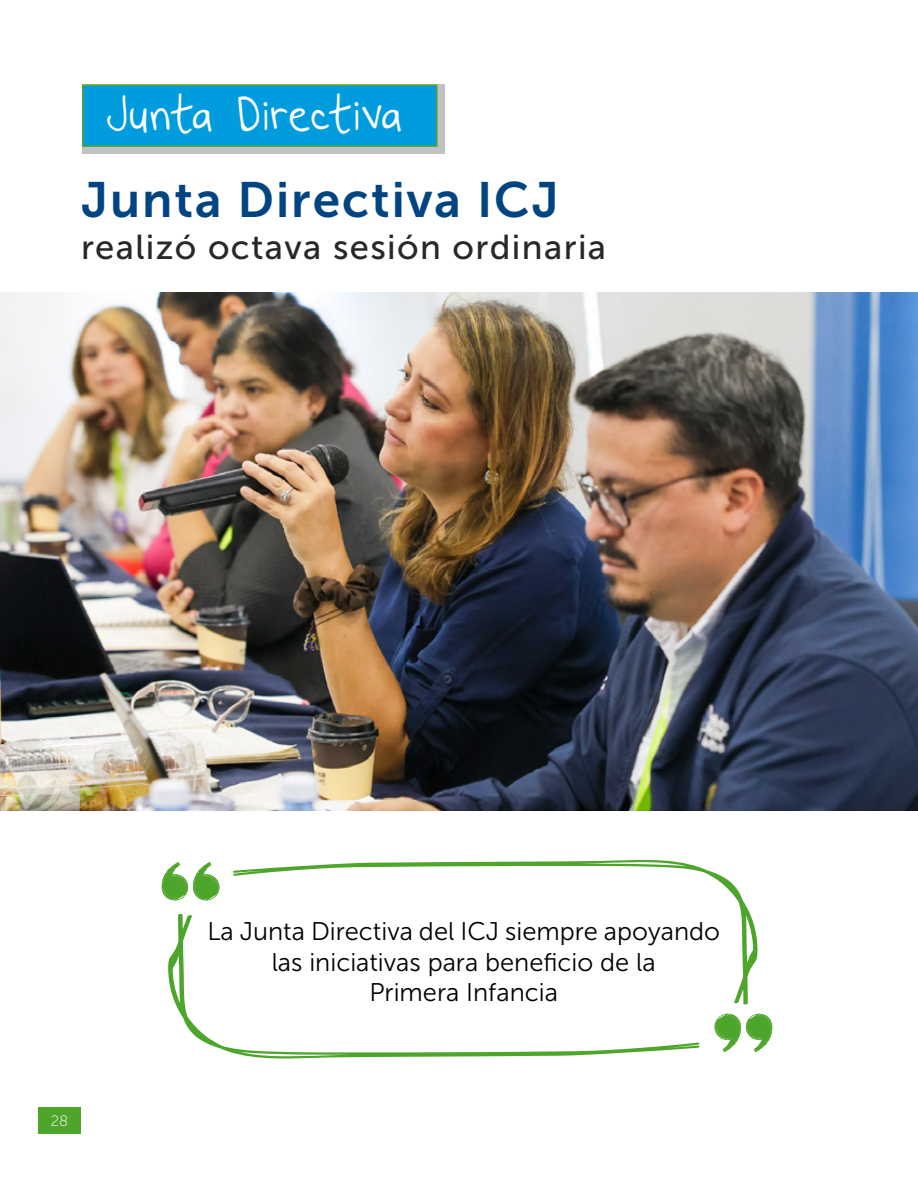
<style>
.page{position:relative;width:918px;height:1188px;background:#fff}
.page>*{position:absolute;margin:0;border:0;box-sizing:border-box;transform-origin:0 0}
.t1{font:49.5px "Museo Sans 700";letter-spacing:.04em;color:#004581}
.t2{font:43.5px "Beautiful Every Time";letter-spacing:.04em;color:#fff}
.t3{font:34.5px "Museo Sans 500";letter-spacing:.04em;color:#292727}
.t4{font:25.5px/30.6px "Museo Sans 300";color:#000;text-align:center}
.t5{font:15px "Museo Sans 100";color:#fff}
</style>
<div class="page">
<div style="left:38px;top:1107px;width:43px;height:27px;background:#4ea52b"></div>
<div style="left:82px;top:84px;width:363px;height:69px;background:#c3c2c2"></div>
<div style="left:82px;top:85px;width:356px;height:62px;background:#009cde;border:2px solid #4ea52b"></div>
<img style="left:0;top:293px;width:918px;height:518px">
<svg style="left:161px;top:862px;width:59px;height:38px"></svg>
<svg style="left:714px;top:1014px;width:59px;height:38px"></svg>
<svg style="left:168px;top:914px;width:532px;height:145px"></svg>
<svg style="left:233px;top:860px;width:525px;height:145px"></svg>
<h2 class="t2" style="left:106px;top:89px;width:297px">Junta Directiva</h2>
<h1 class="t1" style="left:81px;top:173px;width:479px">Junta Directiva ICJ</h1>
<h3 class="t3" style="left:81px;top:228px;width:527px">realizó octava sesión ordinaria</h3>
<p class="t5" style="left:51px;top:1113px;width:19px">28</p>
<p class="t4" style="left:207px;top:916px;width:514px">La Junta Directiva del ICJ siempre apoyando las iniciativas para beneficio de la<br>Primera Infancia</p>
</div>
